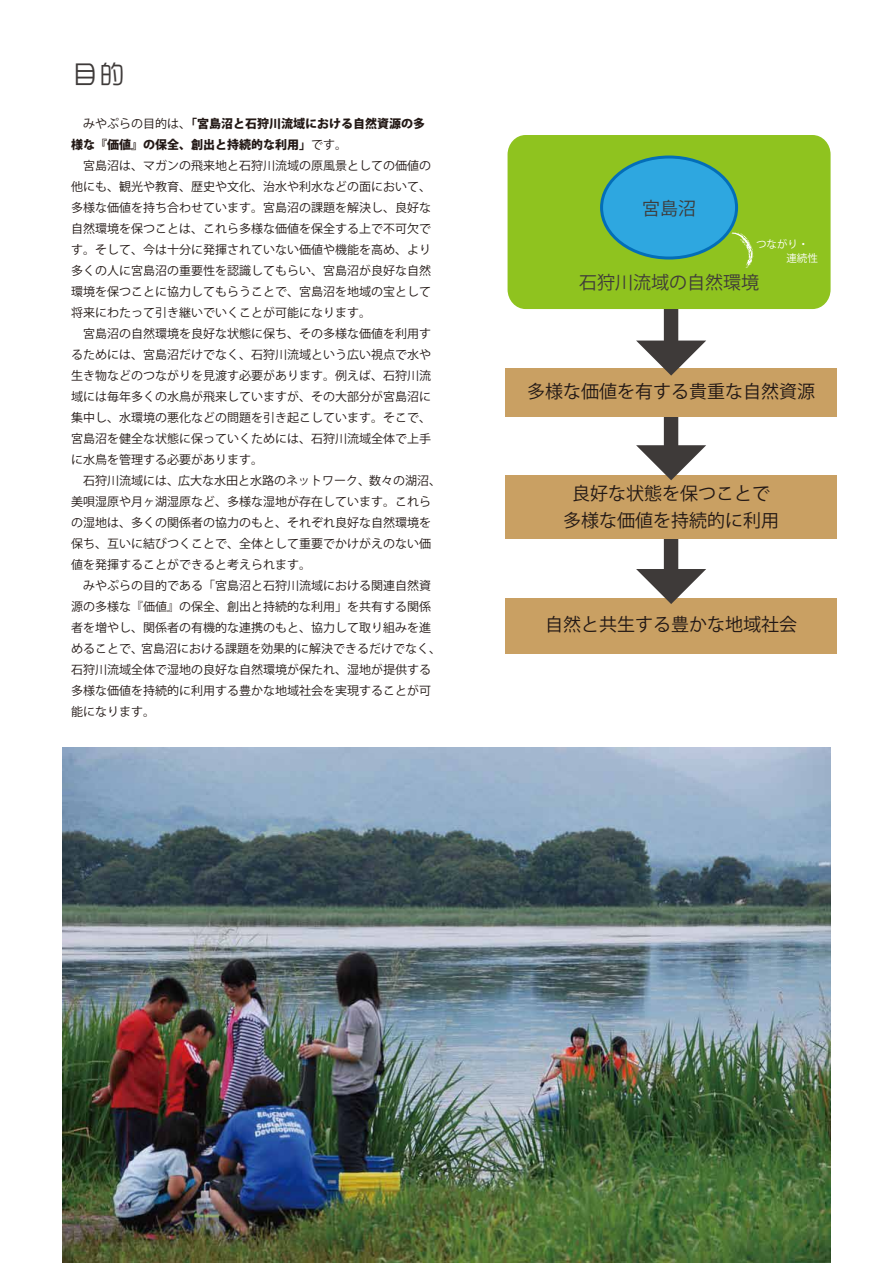
<style>
.page{position:relative;width:893px;height:1263px;background:#fff}
.page>*{position:absolute;margin:0;border:0;box-sizing:border-box;transform-origin:0 0}
.t1{font:27px "DFPOP Mix W3 WINP RKSJ H";color:#3e3a39}
.t2{font:18px/27px "Koz Go Pro";color:#221815;text-align:center}
.t3{font:18px "Koz Go Pro";color:#3e3a39}
.t4{font:12px/21px "Koz Go Pro";color:#221815}
.t5{font:10.5px "Koz Go Pro";color:#fff}
.s1{font-weight:800}
</style>
<div class="page">
<div style="left:506px;top:598px;width:331px;height:55px;background:#c9a063"></div>
<div style="left:664px;top:530px;width:14px;height:44px;background:#3e3a39"></div>
<svg style="left:636px;top:569px;width:70px;height:35px"></svg>
<div style="left:506px;top:476px;width:331px;height:63px;background:#c9a063"></div>
<div style="left:664px;top:406px;width:14px;height:44px;background:#3e3a39"></div>
<svg style="left:636px;top:445px;width:70px;height:35px"></svg>
<div style="left:506px;top:368px;width:331px;height:49px;background:#c9a063"></div>
<div style="left:664px;top:302px;width:14px;height:43px;background:#3e3a39"></div>
<svg style="left:636px;top:341px;width:70px;height:35px"></svg>
<div style="left:508px;top:135px;width:323px;height:174px;background:#8fc31f;border-radius:19px"></div>
<div style="left:602px;top:157px;width:135px;height:101px;background:#2ea7e0;border-radius:50%"></div>
<div style="left:600px;top:156px;width:138px;height:104px;border:3px solid #036eb8;border-radius:50%"></div>
<svg style="left:731px;top:232px;width:23px;height:36px"></svg>
<img style="left:62px;top:748px;width:768px;height:515px">
<h1 class="t1" style="left:72px;top:61px;width:55px">目的</h1>
<p class="t4" style="left:71px;top:114px;width:372px">　みやぷらの目的は、<span class="s1">「宮島沼と石狩川流域における自然資源の多<br>様な『価値』の保全、創出と持続的な利用」</span>です。<br>　宮島沼は、マガンの飛来地と石狩川流域の原風景としての価値の他にも、観光や教育、歴史や文化、治水や利水などの面において、多様な価値を持ち合わせています。宮島沼の課題を解決し、良好な自然環境を保つことは、これら多様な価値を保全する上で不可欠です。そして、今は十分に発揮されていない価値や機能を高め、より多くの人に宮島沼の重要性を認識してもらい、宮島沼が良好な自然環境を保つことに協力してもらうことで、宮島沼を地域の宝として将来にわたって引き継いでいくことが可能になります。<br>　宮島沼の自然環境を良好な状態に保ち、その多様な価値を利用するためには、宮島沼だけでなく、石狩川流域という広い視点で水や生き物などのつながりを見渡す必要があります。例えば、石狩川流域には毎年多くの水鳥が飛来していますが、その大部分が宮島沼に集中し、水環境の悪化などの問題を引き起こしています。そこで、宮島沼を健全な状態に保っていくためには、石狩川流域全体で上手に水鳥を管理する必要があります。<br>　石狩川流域には、広大な水田と水路のネットワーク、数々の湖沼、美唄湿原や月ヶ湖湿原など、多様な湿地が存在しています。これらの湿地は、多くの関係者の協力のもと、それぞれ良好な自然環境を保ち、互いに結びつくことで、全体として重要でかけがえのない価値を発揮することができると考えられます。<br>　みやぷらの目的である「宮島沼と石狩川流域における関連自然資源の多様な『価値』の保全、創出と持続的な利用」を共有する関係者を増やし、関係者の有機的な連携のもと、協力して取り組みを進めることで、宮島沼における課題を効果的に解決できるだけでなく、石狩川流域全体で湿地の良好な自然環境が保たれ、湿地が提供する多様な価値を持続的に利用する豊かな地域社会を実現することが可能になります。</p>
<h2 class="t3" style="left:642px;top:197px;width:55px">宮島沼</h2>
<p class="t5" style="left:756px;top:238px;width:54px">つながり・</p>
<h2 class="t3" style="left:579px;top:271px;width:181px">石狩川流域の自然環境</h2>
<h2 class="t2" style="left:527px;top:378px;width:289px">多様な価値を有する貴重な自然資源</h2>
<h2 class="t2" style="left:563px;top:481px;width:217px">良好な状態を保つことで多様な価値を持続的に利用</h2>
<h2 class="t2" style="left:545px;top:611px;width:253px">自然と共生する豊かな地域社会</h2>
</div>
